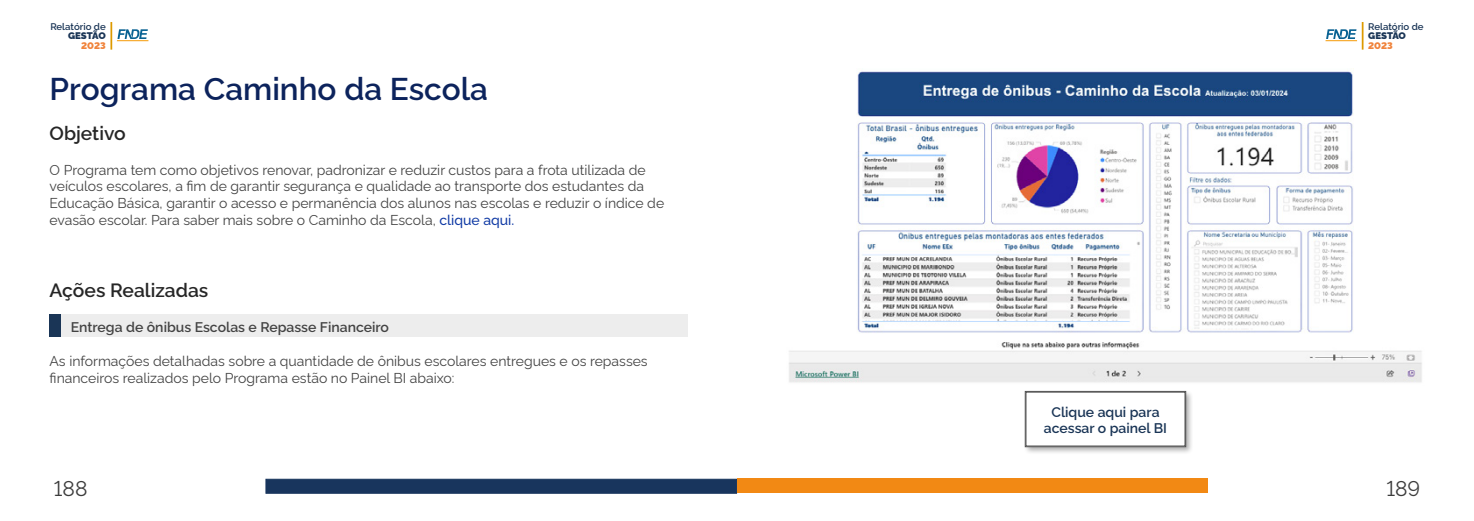
<style>
.page{position:relative;width:1474px;height:521px;background:#fff}
.page>*{position:absolute;margin:0;border:0;box-sizing:border-box;transform-origin:0 0}
.t1{font:600 31.5px "Rawline";color:#0c235c}
.t2{font:21px "Rawline";color:#3c3c3c}
.t3{font:600 19.25px "Rawline";color:#262626}
.t4{font:14px/16.8px "Rawline";color:#434343}
.t5{font:600 14px "Rawline";color:#434343}
.t6{font:600 14px/16.6px "Rawline";color:#1a3556;text-align:center}
.t7{font:600 9.62px "Rawline";color:#1a3556}
.t8{font:900 9.62px "Rawline";color:#1a3556}
.t9{font:900 9.62px "Rawline";color:#f0833b}
.s1{font-weight:500;color:#113ba5}
</style>
<div class="page">
<div style="left:61px;top:314px;width:626px;height:23px;background:#ededed"></div>
<div style="left:50px;top:314px;width:11px;height:23px;background:#1a3556"></div>
<div style="left:265px;top:479px;width:472px;height:15px;background:#18355d;border:1px solid #18355d"></div>
<div style="left:737px;top:479px;width:470px;height:14px;background:#f28914"></div>
<svg style="left:117px;top:29px;width:31px;height:12px"></svg>
<hr style="left:110px;top:22px;width:2px;height:28px;background:#dd9a00">
<svg style="left:1325px;top:29px;width:31px;height:12px"></svg>
<hr style="left:1361px;top:22px;width:2px;height:28px;background:#dd9a00">
<img style="left:789px;top:68px;width:633px;height:315px">
<div style="left:1024px;top:390px;width:169px;height:65px;background:#000;opacity:.32"></div>
<svg style="left:1025px;top:391px;width:160px;height:56px"></svg>
<div style="left:1025px;top:392px;width:160px;height:54px;border:1px solid #535353"></div>
<p class="t7" style="left:50px;top:19px;width:57px">Relatório de</p>
<p class="t8" style="left:68px;top:29px;width:39px">GESTÃO</p>
<p class="t9" style="left:81px;top:38px;width:26px">2023</p>
<h1 class="t1" style="left:50px;top:64px;width:440px">Programa Caminho da Escola</h1>
<h3 class="t3" style="left:50px;top:118px;width:78px">Objetivo</h3>
<p class="t4" style="left:50px;top:160px;width:616px">O Programa tem como objetivos renovar, padronizar e reduzir custos para a frota utilizada de veículos escolares, a fim de garantir segurança e qualidade ao transporte dos estudantes da Educação Básica, garantir o acesso e permanência dos alunos nas escolas e reduzir o índice de evasão escolar. Para saber mais sobre o Caminho da Escola, <span class="s1">clique aqui.</span></p>
<h3 class="t3" style="left:50px;top:275px;width:160px">Ações Realizadas</h3>
<p class="t5" style="left:71px;top:316px;width:320px">Entrega de ônibus Escolas e Repasse Financeiro</p>
<p class="t4" style="left:50px;top:351px;width:599px">As informações detalhadas sobre a quantidade de ônibus escolares entregues e os repasses financeiros realizados pelo Programa estão no Painel BI abaixo:</p>
<p class="t6" style="left:1043px;top:402px;width:125px">Clique aqui para acessar o painel BI</p>
<p class="t7" style="left:1368px;top:19px;width:57px">Relatório de</p>
<p class="t8" style="left:1368px;top:29px;width:39px">GESTÃO</p>
<p class="t9" style="left:1368px;top:38px;width:26px">2023</p>
<h2 class="t2" style="left:54px;top:472px;width:35px">188</h2>
<h2 class="t2" style="left:1386px;top:472px;width:35px">189</h2>
</div>
